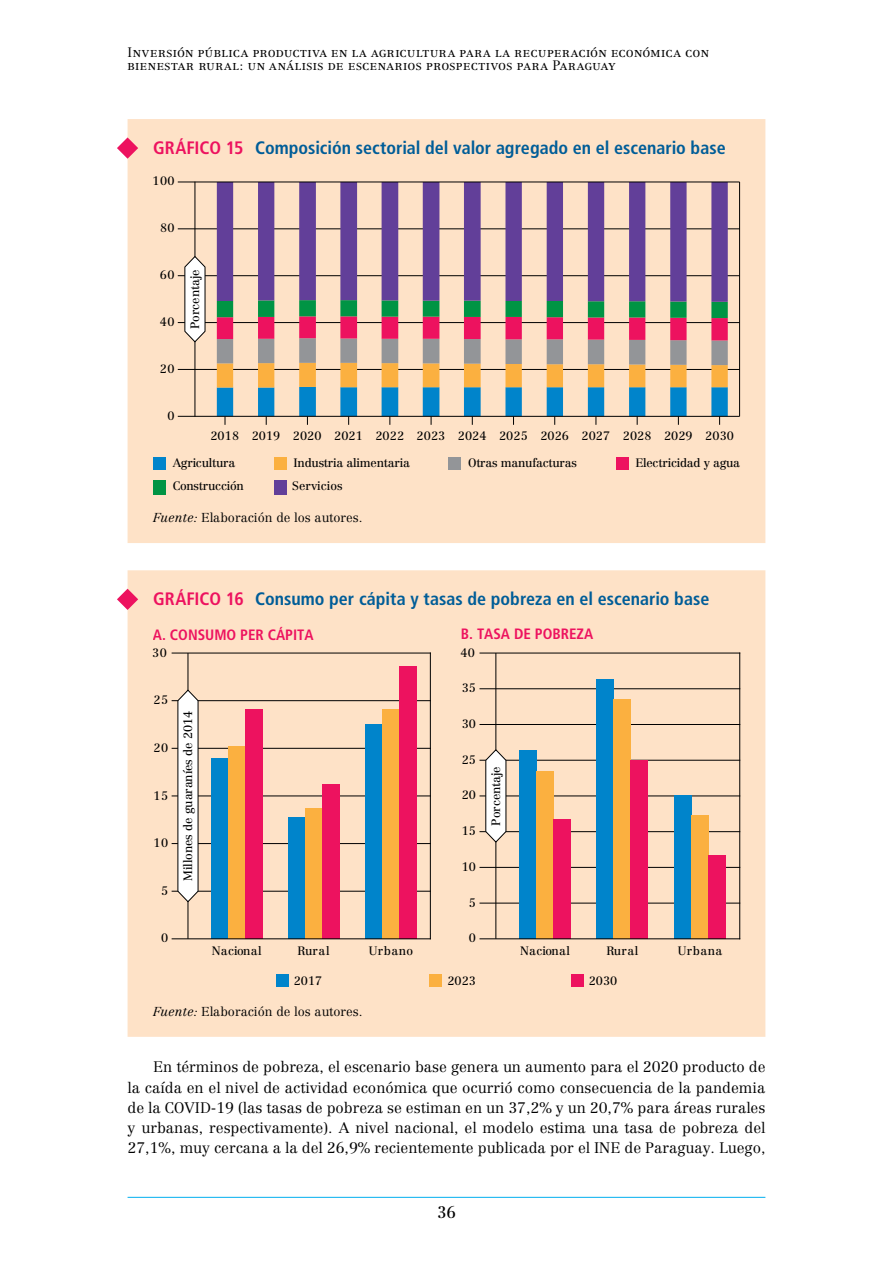
<style>
.page{position:relative;width:893px;height:1263px;background:#fff}
.page>*{position:absolute;margin:0;border:0;box-sizing:border-box;transform-origin:0 0}
.t1{font:700 condensed 18px "Frutiger LT Pro";color:#005d98}
.t2{font:16.5px "Centennial LT Std";color:#000}
.t3{font:300 15px/20.2px "Centennial LT Std";color:#000;text-align:justify}
.t4{font:700 condensed 15px "Frutiger LT Pro";color:#ed125f}
.t5{font:300 13.5px/13.5px "Centennial LT Std";letter-spacing:.025em;color:#000}
.t6{font:300 12.75px "Centennial LT Std";color:#000}
.t7{font:12px "Centennial LT Std";letter-spacing:-.005em;color:#000}
.s1{color:#ed125f}
.s2{font-style:italic}
</style>
<div class="page">
<hr style="left:128px;top:1197px;width:637px;height:1px;background:#00aeef">
<div style="left:128px;top:119px;width:637px;height:424px;background:#fee2c7"></div>
<hr style="left:178px;top:229px;width:562px;height:1px;background:#000">
<hr style="left:178px;top:275px;width:562px;height:1px;background:#000">
<hr style="left:178px;top:322px;width:562px;height:1px;background:#000">
<hr style="left:178px;top:369px;width:562px;height:1px;background:#000">
<div style="left:153px;top:457px;width:13px;height:13px;background:#0084cb"></div>
<div style="left:153px;top:480px;width:13px;height:14px;background:#009444"></div>
<svg style="left:217px;top:302px;width:511px;height:123px;background:#cab5a4"></svg>
<svg style="left:217px;top:183px;width:511px;height:119px;background:#b99bb1"></svg>
<hr style="left:195px;top:182px;width:1px;height:234px;background:#000">
<hr style="left:739px;top:182px;width:1px;height:234px;background:#000">
<svg style="left:184px;top:256px;width:21px;height:86px"></svg>
<hr style="left:178px;top:182px;width:562px;height:1px;background:#000">
<hr style="left:178px;top:416px;width:562px;height:1px;background:#000">
<div style="left:128px;top:570px;width:637px;height:467px;background:#fee2c7"></div>
<hr style="left:430px;top:653px;width:1px;height:286px;background:#000">
<hr style="left:172px;top:653px;width:258px;height:1px;background:#000">
<hr style="left:480px;top:653px;width:260px;height:1px;background:#000">
<hr style="left:480px;top:831px;width:260px;height:1px;background:#000">
<hr style="left:480px;top:867px;width:260px;height:1px;background:#000">
<hr style="left:480px;top:903px;width:260px;height:1px;background:#000">
<hr style="left:480px;top:796px;width:260px;height:1px;background:#000">
<hr style="left:480px;top:760px;width:260px;height:1px;background:#000">
<hr style="left:480px;top:724px;width:260px;height:1px;background:#000">
<hr style="left:480px;top:688px;width:260px;height:1px;background:#000">
<hr style="left:172px;top:700px;width:258px;height:1px;background:#000">
<hr style="left:172px;top:891px;width:258px;height:1px;background:#000">
<hr style="left:172px;top:843px;width:258px;height:1px;background:#000">
<hr style="left:172px;top:796px;width:258px;height:1px;background:#000">
<hr style="left:172px;top:748px;width:258px;height:1px;background:#000">
<hr style="left:739px;top:653px;width:1px;height:286px;background:#000">
<div style="left:211px;top:758px;width:17px;height:181px;background:#0084cb"></div>
<div style="left:228px;top:746px;width:17px;height:193px;background:#fbb040"></div>
<div style="left:288px;top:817px;width:17px;height:122px;background:#0084cb"></div>
<div style="left:305px;top:808px;width:17px;height:131px;background:#fbb040"></div>
<div style="left:322px;top:784px;width:17px;height:155px;background:#ed125f"></div>
<div style="left:365px;top:724px;width:17px;height:215px;background:#0084cb"></div>
<div style="left:382px;top:709px;width:17px;height:230px;background:#fbb040"></div>
<div style="left:399px;top:666px;width:17px;height:273px;background:#ed125f"></div>
<div style="left:245px;top:709px;width:17px;height:230px;background:#ed125f"></div>
<div style="left:519px;top:750px;width:17px;height:189px;background:#0084cb"></div>
<div style="left:536px;top:771px;width:17px;height:168px;background:#fbb040"></div>
<div style="left:597px;top:679px;width:17px;height:260px;background:#0084cb"></div>
<div style="left:614px;top:700px;width:17px;height:239px;background:#fbb040"></div>
<div style="left:631px;top:760px;width:17px;height:179px;background:#ed125f"></div>
<div style="left:674px;top:795px;width:17px;height:144px;background:#0084cb"></div>
<div style="left:691px;top:816px;width:17px;height:123px;background:#fbb040"></div>
<div style="left:708px;top:856px;width:17px;height:83px;background:#ed125f"></div>
<div style="left:553px;top:819px;width:17px;height:120px;background:#ed125f"></div>
<hr style="left:188px;top:653px;width:1px;height:286px;background:#000">
<svg style="left:177px;top:690px;width:21px;height:212px"></svg>
<hr style="left:496px;top:653px;width:1px;height:286px;background:#000">
<div style="left:276px;top:974px;width:12px;height:13px;background:#0084cb"></div>
<div style="left:571px;top:974px;width:12px;height:13px;background:#ed125f"></div>
<div style="left:429px;top:974px;width:13px;height:13px;background:#fbb040"></div>
<hr style="left:172px;top:938px;width:258px;height:1px;background:#000">
<hr style="left:480px;top:938px;width:260px;height:1px;background:#000">
<svg style="left:117px;top:137px;width:21px;height:22px"></svg>
<svg style="left:117px;top:589px;width:21px;height:21px"></svg>
<img style="left:224px;top:409px;width:445px;height:446px">
<p class="t5" style="left:128px;top:45px;width:583px">Inversión pública productiva en la agricultura para la recuperación económica con bienestar rural: un análisis de escenarios prospectivos para Paraguay</p>
<p class="t1" style="left:153px;top:137px;width:574px"><span class="s1">GRÁFICO 15</span> Composición sectorial del valor agregado en el escenario base</p>
<p class="t7" style="left:153px;top:174px;width:24px">100</p>
<p class="t7" style="left:160px;top:221px;width:16px">80</p>
<p class="t7" style="left:160px;top:268px;width:16px">60</p>
<p class="t7" style="left:160px;top:315px;width:16px">40</p>
<p class="t7" style="left:160px;top:362px;width:16px">20</p>
<p class="t7" style="left:168px;top:408px;width:9px">0</p>
<p class="t7" style="left:188px;top:329px;width:61px;rotate:-90deg">Porcentaje</p>
<p class="t7" style="left:210px;top:429px;width:525px">2018 2019 2020 2021 2022 2023 2024 2025 2026 2027 2028 2029 2030</p>
<p class="t7" style="left:173px;top:456px;width:64px">Agricultura</p>
<p class="t7" style="left:294px;top:456px;width:118px">Industria alimentaria</p>
<p class="t7" style="left:468px;top:456px;width:111px">Otras manufacturas</p>
<p class="t7" style="left:173px;top:479px;width:73px">Construcción</p>
<p class="t7" style="left:635px;top:456px;width:106px">Electricidad y agua</p>
<p class="t7" style="left:292px;top:479px;width:52px">Servicios</p>
<p class="t6" style="left:153px;top:510px;width:211px"><span class="s2">Fuente:</span> Elaboración de los autores.</p>
<p class="t1" style="left:153px;top:588px;width:558px"><span class="s1">GRÁFICO 16</span> Consumo per cápita y tasas de pobreza en el escenario base</p>
<p class="t7" style="left:152px;top:645px;width:16px">30</p>
<p class="t4" style="left:153px;top:625px;width:162px">A. CONSUMO PER CÁPITA</p>
<p class="t4" style="left:461px;top:625px;width:134px">B. TASA DE POBREZA</p>
<p class="t7" style="left:460px;top:645px;width:16px">40</p>
<p class="t7" style="left:154px;top:693px;width:16px">25</p>
<p class="t7" style="left:154px;top:740px;width:16px">20</p>
<p class="t7" style="left:154px;top:788px;width:16px">15</p>
<p class="t7" style="left:154px;top:836px;width:16px">10</p>
<p class="t7" style="left:161px;top:883px;width:9px">5</p>
<p class="t7" style="left:181px;top:881px;width:171px;rotate:-90deg">Millones de guaraníes de 2014</p>
<p class="t7" style="left:161px;top:931px;width:9px">0</p>
<p class="t7" style="left:462px;top:681px;width:16px">35</p>
<p class="t7" style="left:462px;top:717px;width:16px">30</p>
<p class="t7" style="left:462px;top:752px;width:16px">25</p>
<p class="t7" style="left:462px;top:788px;width:16px">20</p>
<p class="t7" style="left:462px;top:824px;width:16px">15</p>
<p class="t7" style="left:462px;top:859px;width:16px">10</p>
<p class="t7" style="left:469px;top:895px;width:9px">5</p>
<p class="t7" style="left:469px;top:931px;width:9px">0</p>
<p class="t7" style="left:489px;top:825px;width:61px;rotate:-90deg">Porcentaje</p>
<p class="t7" style="left:212px;top:943px;width:52px">Nacional</p>
<p class="t7" style="left:298px;top:943px;width:34px">Rural</p>
<p class="t7" style="left:369px;top:943px;width:46px">Urbano</p>
<p class="t7" style="left:520px;top:943px;width:52px">Nacional</p>
<p class="t7" style="left:606px;top:943px;width:34px">Rural</p>
<p class="t7" style="left:678px;top:943px;width:46px">Urbana</p>
<p class="t7" style="left:294px;top:973px;width:30px">2017</p>
<p class="t7" style="left:448px;top:973px;width:30px">2023</p>
<p class="t7" style="left:589px;top:973px;width:30px">2030</p>
<p class="t6" style="left:153px;top:1003px;width:211px"><span class="s2">Fuente:</span> Elaboración de los autores.</p>
<p class="t3" style="left:128px;top:1057px;width:639px;text-indent:26px">En términos de pobreza, el escenario base genera un aumento para el 2020 producto de la caída en el nivel de actividad económica que ocurrió como consecuencia de la pandemia de la COVID-19 (las tasas de pobreza se estiman en un 37,2% y un 20,7% para áreas rurales y urbanas, respectivamente). A nivel nacional, el modelo estima una tasa de pobreza del 27,1%, muy cercana a la del 26,9% recientemente publicada por el INE de Paraguay. Luego,</p>
<p class="t2" style="left:437px;top:1203px;width:20px">36</p>
</div>
